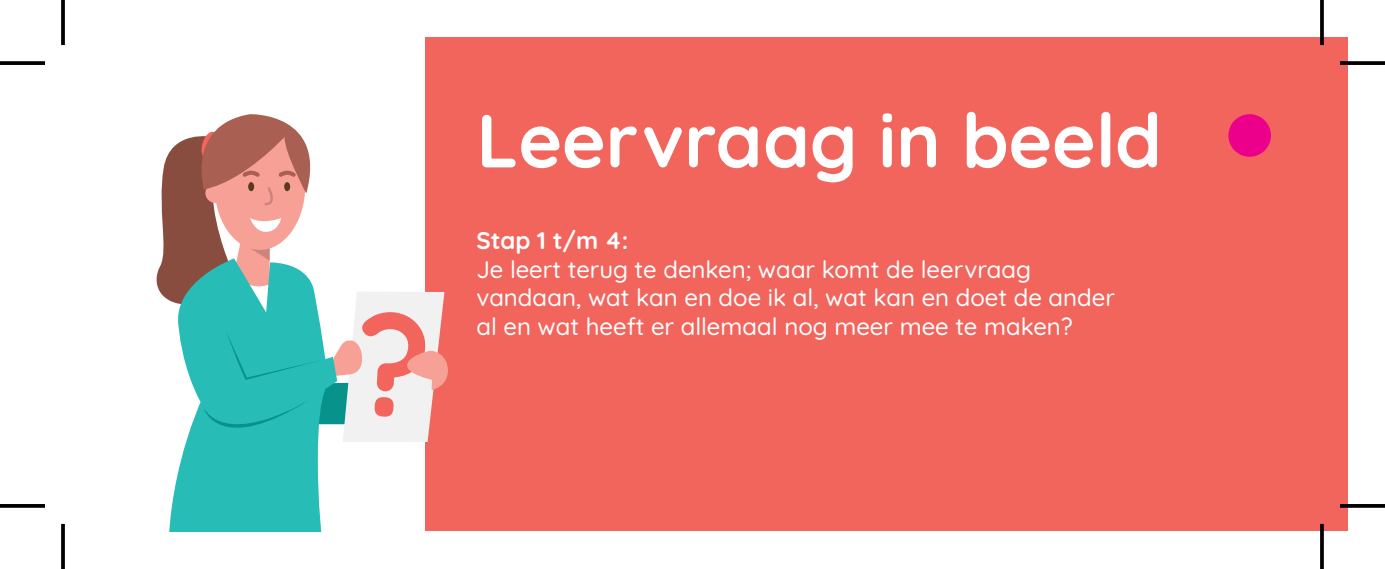
<style>
.page{position:relative;width:1385px;height:569px;background:#fff}
.page>*{position:absolute;margin:0;border:0;box-sizing:border-box;transform-origin:0 0}
.t1{font:700 75px "Quicksand";color:#fff}
.t2{font:500 24px/28.8px "Quicksand";color:#fff}
.t3{font:700 24px "Quicksand";color:#fff}
</style>
<div class="page">
<div style="left:425px;top:37px;width:922px;height:494px;background:#f1655d"></div>
<div style="left:169px;top:457px;width:153px;height:74px;background:#27bcb5"></div>
<svg style="left:156px;top:114px;width:292px;height:343px"></svg>
<div style="left:1228px;top:114px;width:43px;height:43px;background:#ec008b;border-radius:50%"></div>
<svg style="left:0;top:61px;width:45px;height:4px"></svg>
<svg style="left:1340px;top:61px;width:45px;height:4px"></svg>
<svg style="left:0;top:504px;width:45px;height:3px"></svg>
<svg style="left:1340px;top:503px;width:45px;height:4px"></svg>
<hr style="left:61px;top:0;width:4px;height:45px;background:#1f1f1f">
<hr style="left:61px;top:523px;width:4px;height:45px;background:#232323">
<hr style="left:1320px;top:0;width:3px;height:45px;background:#000">
<hr style="left:1320px;top:523px;width:3px;height:45px;background:#000">
<hr style="left:0;top:62px;width:45px;height:2px;background:#000">
<hr style="left:1340px;top:62px;width:45px;height:2px;background:#000">
<hr style="left:0;top:505px;width:45px;height:1px;background:#000">
<hr style="left:1340px;top:505px;width:45px;height:1px;background:#000">
<hr style="left:62px;top:0;width:2px;height:45px;background:#000">
<hr style="left:62px;top:523px;width:2px;height:45px;background:#000">
<h1 class="t1" style="left:476px;top:107px;width:687px">Leervraag in beeld</h1>
<p class="t3" style="left:476px;top:229px;width:154px">Stap 1 t/m 4:</p>
<p class="t2" style="left:476px;top:256px;width:640px">Je leert terug te denken; waar komt de leervraag vandaan, wat kan en doe ik al, wat kan en doet de ander al en wat heeft er allemaal nog meer mee te maken?</p>
</div>
